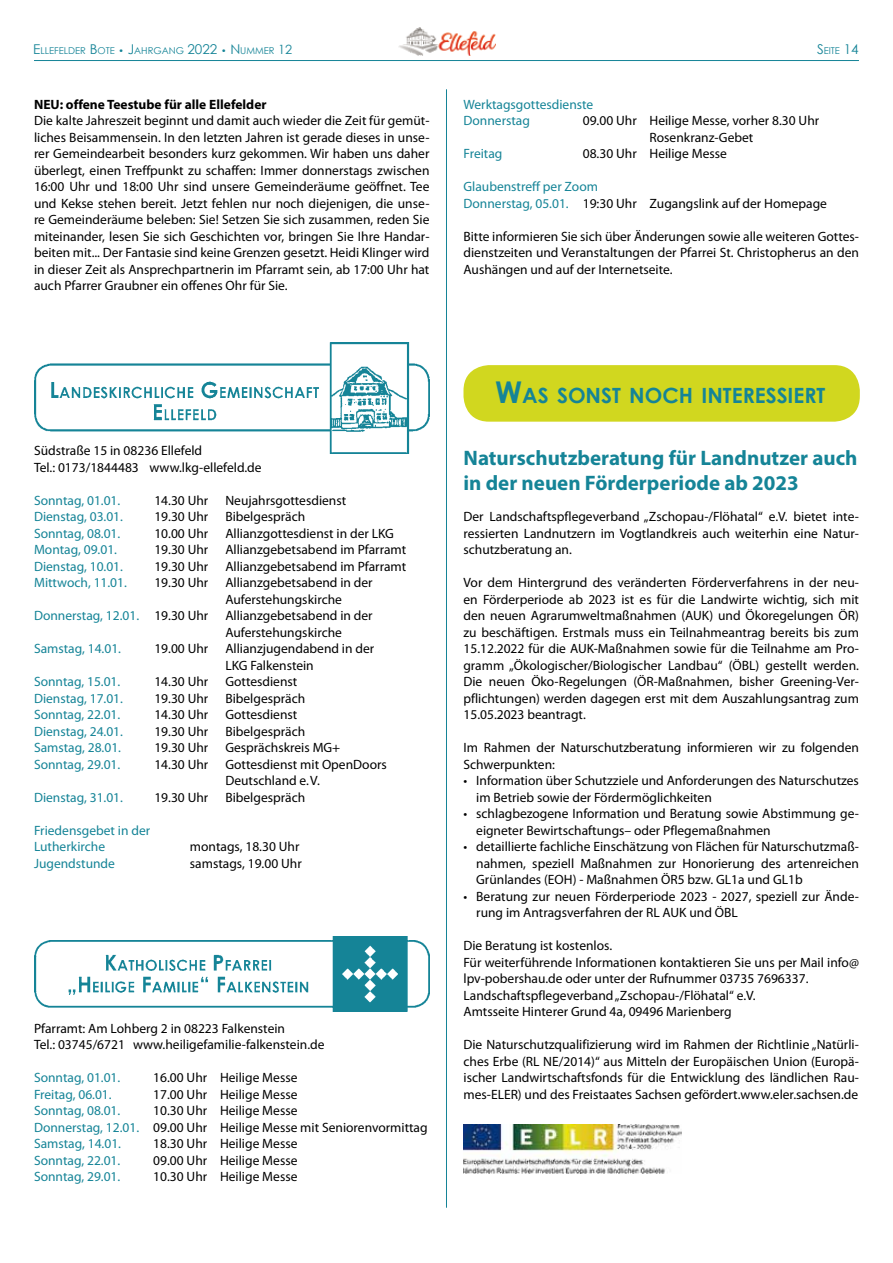
<style>
.page{position:relative;width:893px;height:1263px;background:#fff}
.page>*{position:absolute;margin:0;border:0;box-sizing:border-box;transform-origin:0 0}
.t1{font:700 21px/25.2px "Myriad Pro";color:#158497}
.t2{font:700 21px "Century Gothic";color:#158497}
.t3{font:13.5px/16.5px "Myriad Pro";color:#000}
.t4{font:13.5px/16.5px "Myriad Pro";color:#158497}
.t5{font:700 13.5px "Myriad Pro";color:#000}
.t6{font:9.45px "Century Gothic";color:#158497}
.s1{font-size:13.5px}
.s2{font-size:9px}
.s3{font-size:12.75px}
.s4{color:#000}
.s5{color:#158497}
.s6{font-size:30px}
</style>
<div class="page">
<img style="left:399px;top:28px;width:97px;height:28px">
<hr style="left:34px;top:60px;width:825px;height:1px;background:#158497">
<hr style="left:446px;top:89px;width:1px;height:1119px;background:#158497">
<img style="left:34px;top:343px;width:395px;height:110px">
<img style="left:34px;top:936px;width:395px;height:75px">
<div style="left:463px;top:365px;width:397px;height:57px;background:#d1d71f;border-radius:26px"></div>
<img style="left:463px;top:1124px;width:218px;height:49px">
<p class="t6" style="left:33px;top:44px;width:261px"><span class="s1">E</span>LLEFELDER <span class="s1">B</span>OTE <span class="s2">•</span> <span class="s1">J</span>AHRGANG <span class="s1">2022</span> <span class="s2">•</span> <span class="s1">N</span> UMMER <span class="s3">12</span></p>
<p class="t6" style="left:817px;top:44px;width:43px"><span class="s1">S</span>EITE <span class="s1">14</span></p>
<p class="t5" style="left:34px;top:95px;width:234px">NEU: offene Teestube für alle Ellefelder</p>
<p class="t3" style="left:34px;top:112px;width:397px;text-align:justify">Die kalte Jahreszeit beginnt und damit auch wieder die Zeit für gemüt&shy;liches Beisammensein. In den letzten Jahren ist gerade dieses in unse&shy;rer Gemeindearbeit besonders kurz gekommen. Wir haben uns daher überlegt, einen Treffpunkt zu schaffen: Immer donnerstags zwischen 16:00 Uhr und 18:00 Uhr sind unsere Gemeinderäume geöffnet. Tee und Kekse stehen bereit. Jetzt fehlen nur noch diejenigen, die unse&shy;re Gemeinderäume beleben: Sie! Setzen Sie sich zusammen, reden Sie miteinander, lesen Sie sich Geschichten vor, bringen Sie Ihre Handar&shy;beiten mit... Der Fantasie sind keine Grenzen gesetzt. Heidi Klinger wird in dieser Zeit als Ansprechpartnerin im Pfarramt sein, ab 17:00 Uhr hat auch Pfarrer Graubner ein offenes Ohr für Sie.</p>
<p class="t4" style="left:463px;top:96px;width:131px">Werktagsgottesdienste<br>Donnerstag</p>
<p class="t3" style="left:583px;top:112px;width:238px;text-align:center">09.00 Uhr Heilige Messe, vorher 8.30 Uhr<br>Rosenkranz-Gebet</p>
<p class="t4" style="left:463px;top:145px;width:40px">Freitag</p>
<p class="t3" style="left:583px;top:145px;width:146px">08.30 Uhr Heilige Messe</p>
<p class="t4" style="left:463px;top:178px;width:365px">Glaubenstreff per Zoom<br>Donnerstag, 05.01. <span class="s4">19:30 Uhr Zugangslink auf der Homepage</span></p>
<p class="t3" style="left:463px;top:227px;width:397px;text-align:justify">Bitte informieren Sie sich über Änderungen sowie alle weiteren Gottes&shy;dienstzeiten und Veranstaltungen der Pfarrei St. Christopherus an den Aushängen und auf der Internetseite.</p>
<p class="t3" style="left:34px;top:442px;width:229px">Südstraße 15 in 08236 Ellefeld<br>Tel.: 0173/1844483 www.lkg-ellefeld.de</p>
<p class="t4" style="left:34px;top:492px;width:88px">Sonntag, 01.01.</p>
<p class="t3" style="left:154px;top:492px;width:55px">14.30 Uhr</p>
<p class="t3" style="left:225px;top:492px;width:122px">Neujahrsgottesdienst</p>
<p class="t4" style="left:34px;top:508px;width:91px">Dienstag, 03.01.</p>
<p class="t3" style="left:154px;top:508px;width:55px">19.30 Uhr</p>
<p class="t3" style="left:225px;top:508px;width:81px">Bibelgespräch</p>
<p class="t4" style="left:34px;top:525px;width:88px">Sonntag, 08.01.</p>
<p class="t3" style="left:154px;top:525px;width:55px">10.00 Uhr</p>
<p class="t3" style="left:225px;top:525px;width:170px">Allianzgottesdienst in der LKG</p>
<p class="t4" style="left:34px;top:541px;width:85px">Montag, 09.01.</p>
<p class="t3" style="left:154px;top:541px;width:55px">19.30 Uhr</p>
<p class="t3" style="left:225px;top:541px;width:182px">Allianzgebetsabend im Pfarramt</p>
<p class="t4" style="left:34px;top:558px;width:91px">Dienstag, 10.01.</p>
<p class="t3" style="left:154px;top:558px;width:55px">19.30 Uhr</p>
<p class="t3" style="left:225px;top:558px;width:182px">Allianzgebetsabend im Pfarramt</p>
<p class="t4" style="left:34px;top:574px;width:94px">Mittwoch, 11.01.</p>
<p class="t3" style="left:154px;top:574px;width:55px">19.30 Uhr</p>
<p class="t3" style="left:225px;top:574px;width:149px">Allianzgebetsabend in der<br>Auferstehungskirche</p>
<p class="t4" style="left:34px;top:607px;width:176px">Donnerstag, 12.01. <span class="s4">19.30 Uhr</span></p>
<p class="t3" style="left:225px;top:607px;width:149px">Allianzgebetsabend in der<br>Auferstehungskirche</p>
<p class="t4" style="left:34px;top:640px;width:89px">Samstag, 14.01.</p>
<p class="t3" style="left:154px;top:640px;width:55px">19.00 Uhr</p>
<p class="t3" style="left:225px;top:640px;width:150px">Allianzjugendabend in der<br>LKG Falkenstein</p>
<p class="t4" style="left:34px;top:673px;width:88px">Sonntag, 15.01.</p>
<p class="t3" style="left:154px;top:673px;width:55px">14.30 Uhr</p>
<p class="t3" style="left:225px;top:673px;width:74px">Gottesdienst</p>
<p class="t4" style="left:34px;top:689px;width:91px">Dienstag, 17.01.</p>
<p class="t3" style="left:154px;top:689px;width:55px">19.30 Uhr</p>
<p class="t3" style="left:225px;top:689px;width:81px">Bibelgespräch</p>
<p class="t4" style="left:34px;top:706px;width:88px">Sonntag, 22.01.</p>
<p class="t3" style="left:154px;top:706px;width:55px">14.30 Uhr</p>
<p class="t3" style="left:225px;top:706px;width:74px">Gottesdienst</p>
<p class="t4" style="left:34px;top:722px;width:91px">Dienstag, 24.01.</p>
<p class="t3" style="left:154px;top:722px;width:55px">19.30 Uhr</p>
<p class="t3" style="left:225px;top:722px;width:81px">Bibelgespräch</p>
<p class="t4" style="left:34px;top:739px;width:89px">Samstag, 28.01.</p>
<p class="t3" style="left:154px;top:739px;width:55px">19.30 Uhr</p>
<p class="t3" style="left:225px;top:739px;width:116px">Gesprächskreis MG+</p>
<p class="t4" style="left:34px;top:755px;width:88px">Sonntag, 29.01.</p>
<p class="t3" style="left:154px;top:755px;width:55px">14.30 Uhr</p>
<p class="t3" style="left:225px;top:755px;width:163px">Gottesdienst mit OpenDoors<br>Deutschland e.V.</p>
<p class="t4" style="left:34px;top:788px;width:91px">Dienstag, 31.01.</p>
<p class="t3" style="left:154px;top:788px;width:55px">19.30 Uhr</p>
<p class="t3" style="left:225px;top:788px;width:81px">Bibelgespräch</p>
<p class="t4" style="left:34px;top:821px;width:118px">Friedensgebet in der<br>Lutherkirche</p>
<p class="t3" style="left:190px;top:838px;width:111px">montags, 18.30 Uhr</p>
<p class="t4" style="left:34px;top:854px;width:82px">Jugendstunde</p>
<p class="t3" style="left:190px;top:854px;width:113px">samstags, 19.00 Uhr</p>
<p class="t3" style="left:34px;top:1020px;width:292px">Pfarramt: Am Lohberg 2 in 08223 Falkenstein<br>Tel.: 03745/6721 www.heiligefamilie-falkenstein.de</p>
<p class="t4" style="left:34px;top:1069px;width:88px">Sonntag, 01.01.</p>
<p class="t3" style="left:153px;top:1069px;width:146px">16.00 Uhr Heilige Messe</p>
<p class="t4" style="left:34px;top:1086px;width:79px">Freitag, 06.01.</p>
<p class="t3" style="left:153px;top:1086px;width:146px">17.00 Uhr Heilige Messe</p>
<p class="t4" style="left:34px;top:1102px;width:88px">Sonntag, 08.01.</p>
<p class="t3" style="left:34px;top:1102px;width:395px;text-indent:119px">10.30 Uhr Heilige Messe<br><span class="s5">Donnerstag, 12.01.</span> 09.00 Uhr Heilige Messe mit Seniorenvormittag<br><span class="s5">Samstag, 14.01.</span></p>
<p class="t3" style="left:153px;top:1135px;width:146px">18.30 Uhr Heilige Messe</p>
<p class="t4" style="left:34px;top:1152px;width:88px">Sonntag, 22.01.</p>
<p class="t3" style="left:153px;top:1152px;width:146px">09.00 Uhr Heilige Messe</p>
<p class="t4" style="left:34px;top:1168px;width:88px">Sonntag, 29.01.</p>
<p class="t3" style="left:153px;top:1168px;width:146px">10.30 Uhr Heilige Messe</p>
<h1 class="t2" style="left:495px;top:379px;width:332px"><span class="s6">W</span>AS SONST NOCH INTERESSIERT</h1>
<h1 class="t1" style="left:463px;top:445px;width:395px">Naturschutzberatung für Landnutzer auch in der neuen Förderperiode ab 2023</h1>
<p class="t3" style="left:463px;top:508px;width:397px;text-align:justify">Der Landschaftspflegeverband „Zschopau-/Flöhatal“ e.V. bietet inte&shy;ressierten Landnutzern im Vogtlandkreis auch weiterhin eine Natur&shy;schutzberatung an.</p>
<p class="t3" style="left:463px;top:574px;width:397px;text-align:justify">Vor dem Hintergrund des veränderten Förderverfahrens in der neu&shy;en Förderperiode ab 2023 ist es für die Landwirte wichtig, sich mit den neuen Agrarumweltmaßnahmen (AUK) und Ökoregelungen ÖR) zu beschäftigen. Erstmals muss ein Teilnahmeantrag bereits bis zum 15.12.2022 für die AUK-Maßnahmen sowie für die Teilnahme am Pro&shy;gramm „Ökologischer/Biologischer Landbau“ (ÖBL) gestellt werden.<br>Die neuen Öko-Regelungen (ÖR-Maßnahmen, bisher Greening-Ver&shy;pflichtungen) werden dagegen erst mit dem Auszahlungsantrag zum 15.05.2023 beantragt.</p>
<p class="t3" style="left:463px;top:739px;width:397px">Im Rahmen der Naturschutzberatung informieren wir zu folgenden<br>Schwerpunkten:</p>
<p class="t3" style="left:476px;top:772px;width:384px;text-indent:-13px">• Information über Schutzziele und Anforderungen des Naturschutzes im Betrieb sowie der Fördermöglichkeiten</p>
<p class="t3" style="left:476px;top:805px;width:384px;text-indent:-13px">• schlagbezogene Information und Beratung sowie Abstimmung ge&shy;eigneter Bewirtschaftungs– oder Pflegemaßnahmen</p>
<p class="t3" style="left:476px;top:838px;width:384px;text-align:justify;text-indent:-13px">• detaillierte fachliche Einschätzung von Flächen für Naturschutzmaß&shy;nahmen, speziell Maßnahmen zur Honorierung des artenreichen Grünlandes (EOH) - Maßnahmen ÖR5 bzw. GL1a und GL1b</p>
<p class="t3" style="left:476px;top:887px;width:384px;text-indent:-13px">• Beratung zur neuen Förderperiode 2023 - 2027, speziell zur Ände&shy;rung im Antragsverfahren der RL AUK und ÖBL</p>
<p class="t3" style="left:463px;top:937px;width:397px">Die Beratung ist kostenlos.<br>Für weiterführende Informationen kontaktieren Sie uns per Mail info@ lpv-pobershau.de oder unter der Rufnummer 03735 7696337.<br>Landschaftspflegeverband „Zschopau-/Flöhatal“ e.V.<br>Amtsseite Hinterer Grund 4a, 09496 Marienberg</p>
<p class="t3" style="left:463px;top:1036px;width:397px;text-align:justify">Die Naturschutzqualifizierung wird im Rahmen der Richtlinie „Natürli&shy;ches Erbe (RL NE/2014)“ aus Mitteln der Europäischen Union (Europä&shy;ischer Landwirtschaftsfonds für die Entwicklung des ländlichen Rau&shy;mes-ELER) und des Freistaates Sachsen gefördert.www.eler.sachsen.de</p>
</div>
